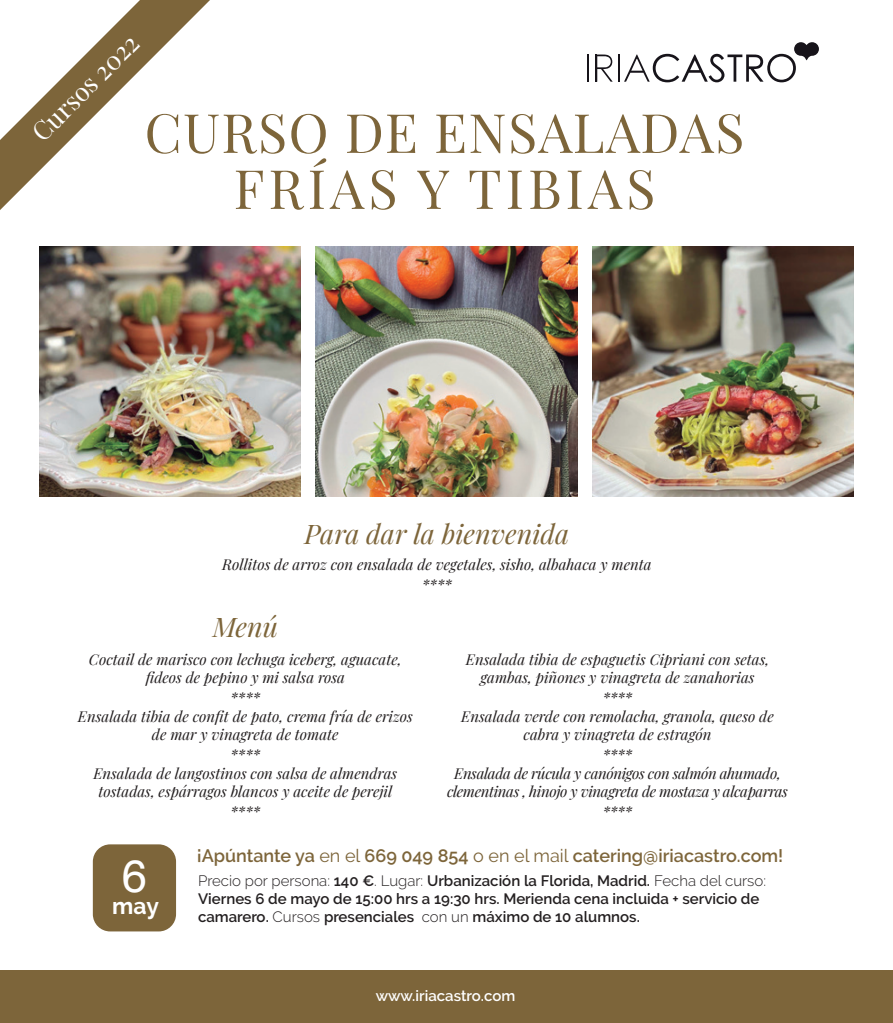
<style>
.page{position:relative;width:893px;height:1023px;background:#fff}
.page>*{position:absolute;margin:0;border:0;box-sizing:border-box;transform-origin:0 0}
.t1{font:54.15px/55.9px "Playfair Display";letter-spacing:.025em;color:#7d653a;text-align:center}
.t2{font:45.3px "Helvetica";color:#fff}
.t3{font:italic 27px "Playfair Display";color:#7d653a}
.t4{font:25.5px "Playfair Display";color:#fff}
.t5{font:700 22.95px "Raleway";color:#fff}
.t6{font:600 18px "Raleway";color:#7d653a}
.t7{font:italic 15px/19.5px "Playfair Display";color:#231f20;text-align:center}
.t8{font:600 15px/18px "Raleway";color:#231f20}
.t9{font:italic 15px/19.5px "Playfair Display";letter-spacing:-.025em;color:#231f20;text-align:center}
.t10{font:600 15px "Raleway";color:#fff}
.s1{font-weight:400}
.s2{font-weight:300}
</style>
<div class="page">
<img style="left:316px;top:246px;width:261px;height:251px">
<img style="left:39px;top:246px;width:261px;height:251px">
<img style="left:593px;top:246px;width:261px;height:251px">
<hr style="left:587px;top:54px;width:2px;height:28px;background:#17141a">
<hr style="left:618px;top:54px;width:2px;height:28px;background:#17141a">
<svg style="left:596px;top:54px;width:17px;height:28px"></svg>
<svg style="left:624px;top:42px;width:195px;height:40px"></svg>
<svg style="left:0;top:0;width:210px;height:210px"></svg>
<div style="left:93px;top:844px;width:83px;height:87px;background:#7d653a;border-radius:17px"></div>
<div style="left:0;top:969px;width:893px;height:53px;background:#7d653a"></div>
<h3 class="t4" style="left:22px;top:122px;width:140px;rotate:-45deg">Cursos 2022</h3>
<h1 class="t1" style="left:145px;top:100px;width:601px">CURSO DE ENSALADAS<br>FRÍAS Y TIBIAS</h1>
<h3 class="t3" style="left:305px;top:512px;width:266px">Para dar la bienvenida</h3>
<p class="t7" style="left:222px;top:553px;width:431px">Rollitos de arroz con ensalada de vegetales, sisho, albahaca y menta ****</p>
<h3 class="t3" style="left:213px;top:605px;width:67px">Menú</h3>
<p class="t7" style="left:89px;top:649px;width:314px;line-height:18px">Coctail de marisco con lechuga iceberg, aguacate, fideos de pepino y mi salsa rosa</p>
<p class="t7" style="left:78px;top:686px;width:336px">****<br>Ensalada tibia de confit de pato, crema fría de erizos</p>
<p class="t7" style="left:93px;top:723px;width:305px">de mar y vinagreta de tomate<br>****<br>Ensalada de langostinos con salsa de almendras</p>
<p class="t7" style="left:98px;top:780px;width:295px">tostadas, espárragos blancos y aceite de perejil ****</p>
<p class="t7" style="left:466px;top:649px;width:305px;line-height:18px">Ensalada tibia de espaguetis Cipriani con setas, gambas, piñones y vinagreta de zanahorias</p>
<p class="t7" style="left:461px;top:686px;width:314px">****<br>Ensalada verde con remolacha, granola, queso de</p>
<p class="t9" style="left:454px;top:723px;width:328px">cabra y vinagreta de estragón<br>****<br>Ensalada de rúcula y canónigos con salmón ahumado,</p>
<p class="t9" style="left:447px;top:780px;width:342px">clementinas , hinojo y vinagreta de mostaza y alcaparras ****</p>
<h2 class="t2" style="left:122px;top:841px;width:27px">6</h2>
<h3 class="t5" style="left:112px;top:892px;width:48px">may</h3>
<p class="t6" style="left:197px;top:844px;width:588px">¡Apúntante ya <span class="s1">en el</span> 669 049 854 <span class="s1">o en el mail</span> catering@iriacastro.com!</p>
<p class="t8" style="left:198px;top:871px;width:569px"><span class="s2">Precio por persona:</span> 140 €<span class="s2">. Lugar:</span> Urbanización la Florida, Madrid. <span class="s2">Fecha del curso:<br></span>Viernes 6 de mayo de 15:00 hrs a 19:30 hrs. Merienda cena incluida + servicio de camarero. <span class="s2">Cursos</span> presenciales <span class="s2">con un</span> máximo de 10 alumnos.</p>
<p class="t10" style="left:376px;top:986px;width:141px">www.iriacastro.com</p>
</div>
